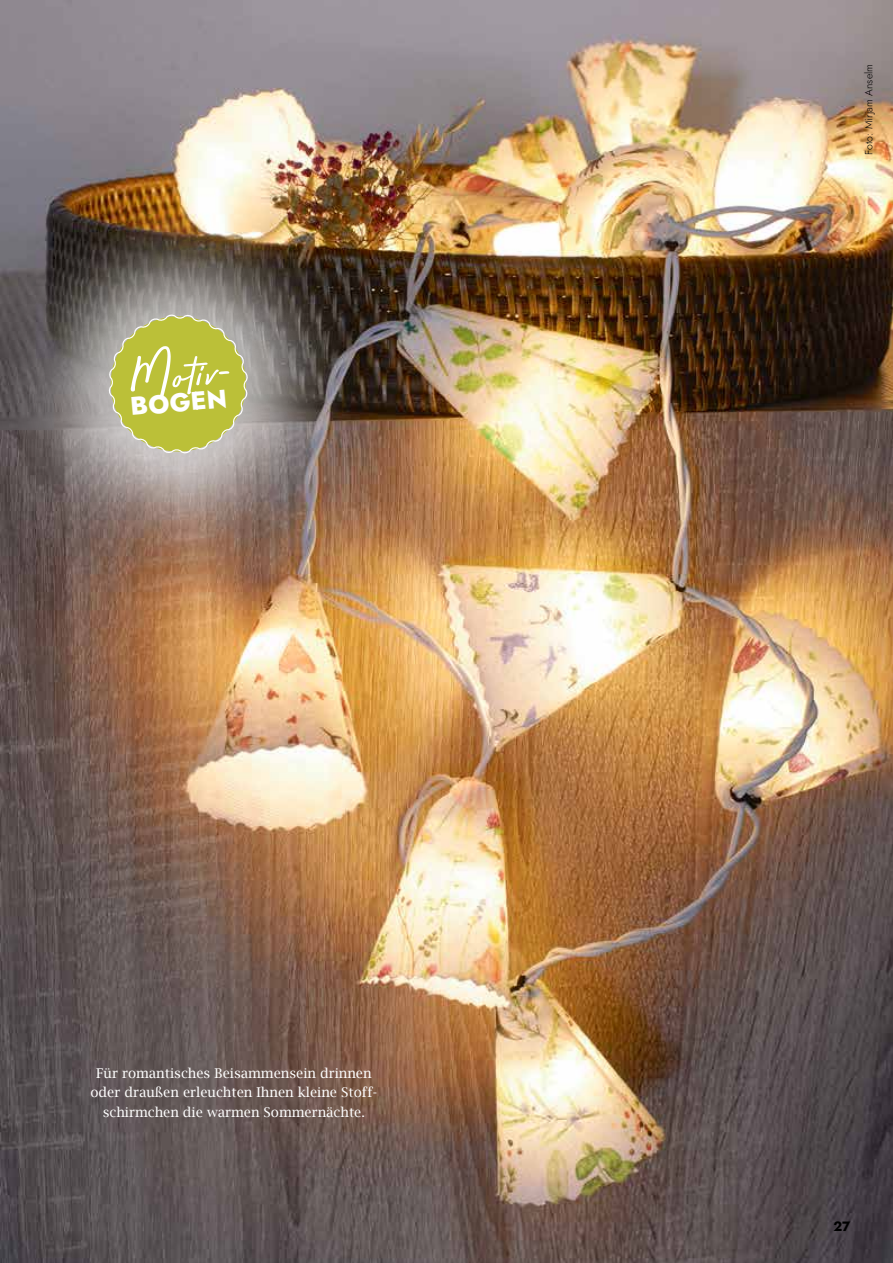
<style>
.page{position:relative;width:893px;height:1263px;background:#fff}
.page>*{position:absolute;margin:0;border:0;box-sizing:border-box;transform-origin:0 0}
.t1{font:800 25.5px "Jost";color:#fff}
.t2{font:13.5px/19.5px "Lucida Bright";color:#fff;text-align:center}
.t3{font:700 13.5px "Jost";color:#000}
.t4{font:300 10.5px "Jost";letter-spacing:.01em;color:#000}
</style>
<div class="page">
<img style="left:0;top:0;width:893px;height:1263px">
<img style="left:0;top:166px;width:397px;height:436px">
<svg style="left:105px;top:311px;width:146px;height:146px;background:#bdbf6a"></svg>
<h1 class="t1" style="left:129px;top:389px;width:99px;rotate:-5deg">BOGEN</h1>
<p class="t2" style="left:90px;top:1063px;width:288px">Für romantisches Beisammensein drinnen oder draußen erleuchten Ihnen kleine Stoff&shy;schirmchen die warmen Sommernächte.</p>
<p class="t4" style="left:861px;top:155px;width:92px;rotate:-90deg">Foto: Mirjam Anselm</p>
<p class="t3" style="left:833px;top:1217px;width:18px">27</p>
</div>
